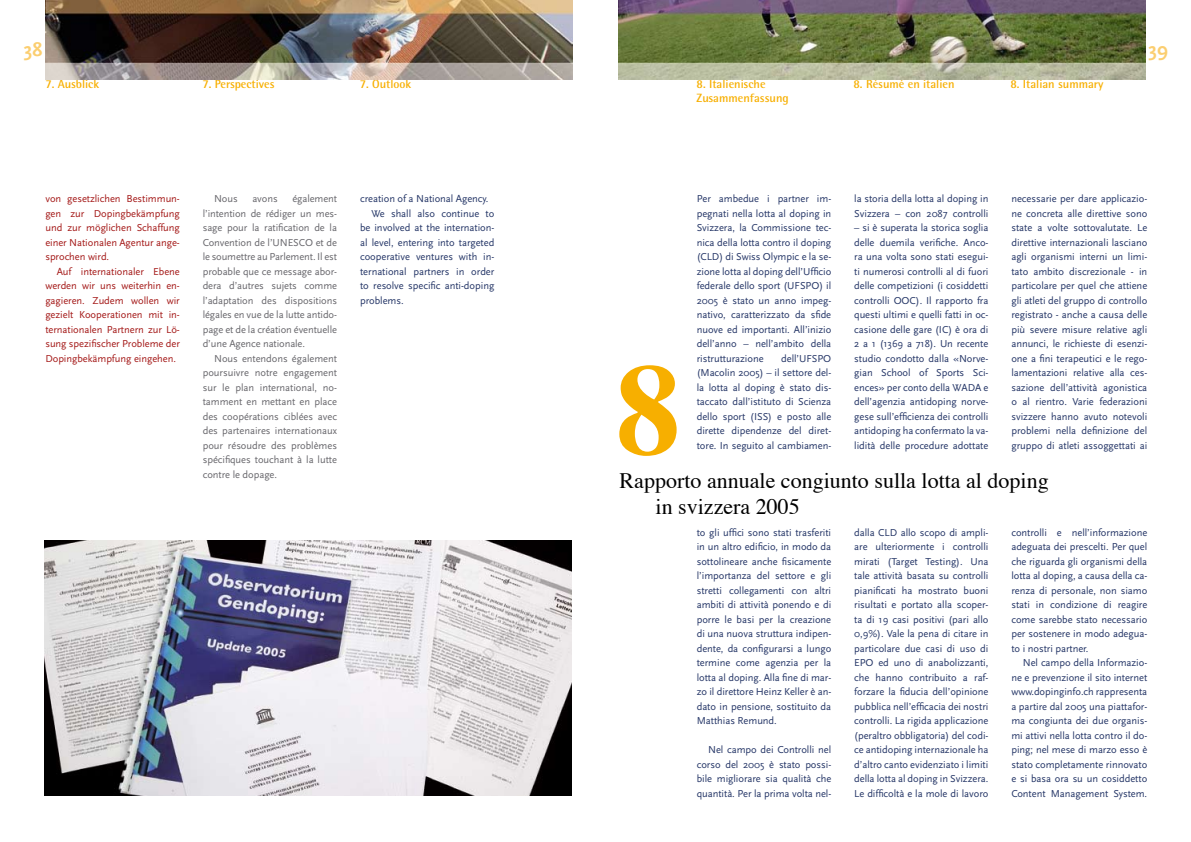
<style>
.page{position:relative;width:1191px;height:842px;background:#fff}
.page>*{position:absolute;margin:0;border:0;box-sizing:border-box;transform-origin:0 0}
.t1{font:700 129.1px "Times";color:#f7af00}
.t2{font:22px/26.4px "Times";color:#000}
.t3{font:700 20px "Scala Sans";color:#fbce70}
.t4{font:700 12px/14.4px "Rotis Semi Sans";color:#f7af00}
.t5{font:10.5px/14.5px "Scala Sans";letter-spacing:-.005em;color:#253667;text-align:justify}
.t6{font:10.5px/14.5px "Scala Sans";letter-spacing:-.01em;color:#68676c;text-align:justify}
.t7{font:10.5px/14.5px "Scala Sans";letter-spacing:-.005em;color:#a41918;text-align:justify}
</style>
<div class="page">
<img style="left:45px;top:0;width:528px;height:79px">
<img style="left:618px;top:0;width:527px;height:79px">
<img style="left:44px;top:540px;width:528px;height:256px">
<h3 class="t3" style="left:24px;top:39px;width:10px">38</h3>
<h3 class="t3" style="left:1148px;top:39px;width:11px">39</h3>
<p class="t4" style="left:45px;top:77px;width:55px">7. Ausblick</p>
<p class="t4" style="left:202px;top:77px;width:74px">7. Perspectives</p>
<p class="t4" style="left:360px;top:77px;width:53px">7. Outlook</p>
<p class="t4" style="left:696px;top:77px;width:94px">8. Italienische<br>Zusammenfassung</p>
<p class="t4" style="left:853px;top:77px;width:102px">8. Résumé en italien</p>
<p class="t4" style="left:1010px;top:77px;width:94px">8. Italian summary</p>
<p class="t7" style="left:45px;top:192px;width:136px">von gesetzlichen Bestimmun&shy;gen zur Dopingbekämpfung und zur möglichen Schaffung einer Nationalen Agentur ange&shy;sprochen wird.</p>
<p class="t7" style="left:45px;top:264px;width:136px;text-indent:11px">Auf internationaler Ebene werden wir uns weiterhin en&shy;gagieren. Zudem wollen wir gezielt Kooperationen mit in&shy;ternationalen Partnern zur Lö&shy;sung spezifischer Probleme der Dopingbekämpfung eingehen.</p>
<p class="t6" style="left:203px;top:192px;width:136px;text-indent:90px">également l’in-tention de rédiger un mes&shy;sage pour la ratification de la Convention de l’UNESCO et de le soumettre au Parlement. Il est probable que ce message abor&shy;dera d’autres sujets comme l’adaptation des dispositions légales en vue de la lutte antido&shy;page et de la création éventuelle d’une Agence nationale.</p>
<p class="t6" style="left:203px;top:351px;width:136px;text-indent:11px">Nous entendons également poursuivre notre engagement sur le plan international, no&shy;tamment en mettant en place des coopérations ciblées avec des partenaires internationaux pour résoudre des problèmes spécifiques touchant à la lutte contre le dopage.</p>
<p class="t6" style="left:214px;top:192px;width:25px">Nous</p>
<p class="t6" style="left:252px;top:192px;width:27px">avons</p>
<p class="t5" style="left:360px;top:192px;width:130px">creation of a National Agency.</p>
<p class="t5" style="left:371px;top:206px;width:124px">We shall also continue to</p>
<p class="t5" style="left:360px;top:221px;width:136px">be involved at the internation-</p>
<p class="t5" style="left:360px;top:235px;width:136px">al level, entering into targeted</p>
<p class="t5" style="left:360px;top:250px;width:136px">cooperative ventures with in-</p>
<p class="t5" style="left:360px;top:264px;width:136px">ternational partners in order</p>
<p class="t5" style="left:360px;top:279px;width:136px">to resolve specific anti-doping</p>
<p class="t5" style="left:360px;top:293px;width:45px">problems.</p>
<h1 class="t1" style="left:616px;top:287px;width:66px">8</h1>
<p class="t5" style="left:697px;top:192px;width:136px">Per ambedue i partner im&shy;pegnati nella lotta al doping in Svizzera, la Commissione tec&shy;nica della lotta contro il doping (CLD) di Swiss Olympic e la se&shy;zione lotta al doping dell’Ufficio federale dello sport (UFSPO) il 2005 è stato un anno impeg&shy;nativo, caratterizzato da sfide nuove ed importanti. All’inizio dell’anno – nell’ambito della ristrutturazione</p>
<p class="t5" style="left:697px;top:351px;width:136px;text-indent:84px">dell’UFSPO (Macolin 2005) – il settore del&shy;la lotta al doping è stato dis&shy;taccato dall’istituto di Scienza dello sport (ISS) e posto alle dirette dipendenze del diret&shy;tore. In seguito al cambiamen-</p>
<p class="t5" style="left:854px;top:192px;width:136px">la storia della lotta al doping in<br>Svizzera – con 2087 controlli</p>
<p class="t5" style="left:854px;top:221px;width:136px">– si è superata la storica soglia delle duemila verifiche. Anco&shy;ra una volta sono stati esegui&shy;ti numerosi controlli al di fuori delle competizioni (i cosiddetti controlli OOC). Il rapporto fra questi ultimi e quelli fatti in oc&shy;casione delle gare (IC) è ora di 2 a 1 (1369 a 718). Un recente studio condotto dalla «Norve&shy;gian School of Sports Sci&shy;ences» per conto della WADA e dell’agenzia antidoping norve&shy;gese sull’efficienza dei controlli antidoping ha confermato la va&shy;lidità delle procedure adottate</p>
<p class="t5" style="left:1011px;top:192px;width:137px">necessarie per dare applicazio&shy;ne concreta alle direttive sono state a volte sottovalutate. Le direttive internazionali lasciano agli organismi interni un limi&shy;tato ambito discrezionale - in particolare per quel che attiene gli atleti del gruppo di controllo registrato - anche a causa delle più severe misure relative agli annunci, le richieste di esenzi&shy;one a fini terapeutici e le rego&shy;lamentazioni relative alla ces&shy;sazione dell’attività agonistica o al rientro. Varie federazioni svizzere hanno avuto notevoli problemi nella definizione del gruppo di atleti assoggettati ai</p>
<h2 class="t2" style="left:655px;top:465px;width:394px;text-indent:-36px">Rapporto annuale congiunto sulla lotta al doping in svizzera 2005</h2>
<p class="t5" style="left:697px;top:525px;width:136px">to gli uffici sono stati trasferiti in un altro edificio, in modo da sottolineare anche fisicamente l’importanza del settore e gli stretti collegamenti con altri ambiti di attività ponendo e di porre le basi per la creazione di una nuova struttura indipen&shy;dente, da configurarsi a lungo termine come agenzia per la lotta al doping. Alla fine di mar&shy;zo il direttore Heinz Keller è an&shy;dato in pensione, sostituito da Matthias Remund.</p>
<p class="t5" style="left:697px;top:743px;width:136px;text-indent:11px">Nel campo dei Controlli nel corso del 2005 è stato possi&shy;bile migliorare sia qualità che quantità. Per la prima volta nel-</p>
<p class="t5" style="left:854px;top:525px;width:136px">dalla CLD allo scopo di ampli&shy;are ulteriormente i controlli mirati (Target Testing). Una tale attività basata su controlli pianificati ha mostrato buoni risultati e portato alla scoper&shy;ta di 19 casi positivi (pari allo 0,9%). Vale la pena di citare in particolare due casi di uso di EPO ed uno di anabolizzanti, che hanno contribuito a raf&shy;forzare la fiducia dell’opinione pubblica nell’efficacia dei nostri controlli. La rigida applicazione (peraltro obbligatoria) del codi&shy;ce antidoping internazionale ha d’altro canto evidenziato i limiti della lotta al doping in Svizzera.<br>Le difficoltà e la mole di lavoro</p>
<p class="t5" style="left:1011px;top:525px;width:137px">controlli e nell’informazione adeguata dei prescelti. Per quel che riguarda gli organismi della lotta al doping, a causa della ca&shy;renza di personale, non siamo stati in condizione di reagire come sarebbe stato necessario per sostenere in modo adegua&shy;to i nostri partner.</p>
<p class="t5" style="left:1011px;top:656px;width:137px;text-indent:11px">Nel campo della Informazio&shy;ne e prevenzione il sito internet www.dopinginfo.ch rappresenta a partire dal 2005 una piattafor&shy;ma congiunta dei due organis&shy;mi attivi nella lotta contro il do&shy;ping; nel mese di marzo esso è stato completamente rinnovato e si basa ora su un cosiddetto Content Management System.</p>
</div>
